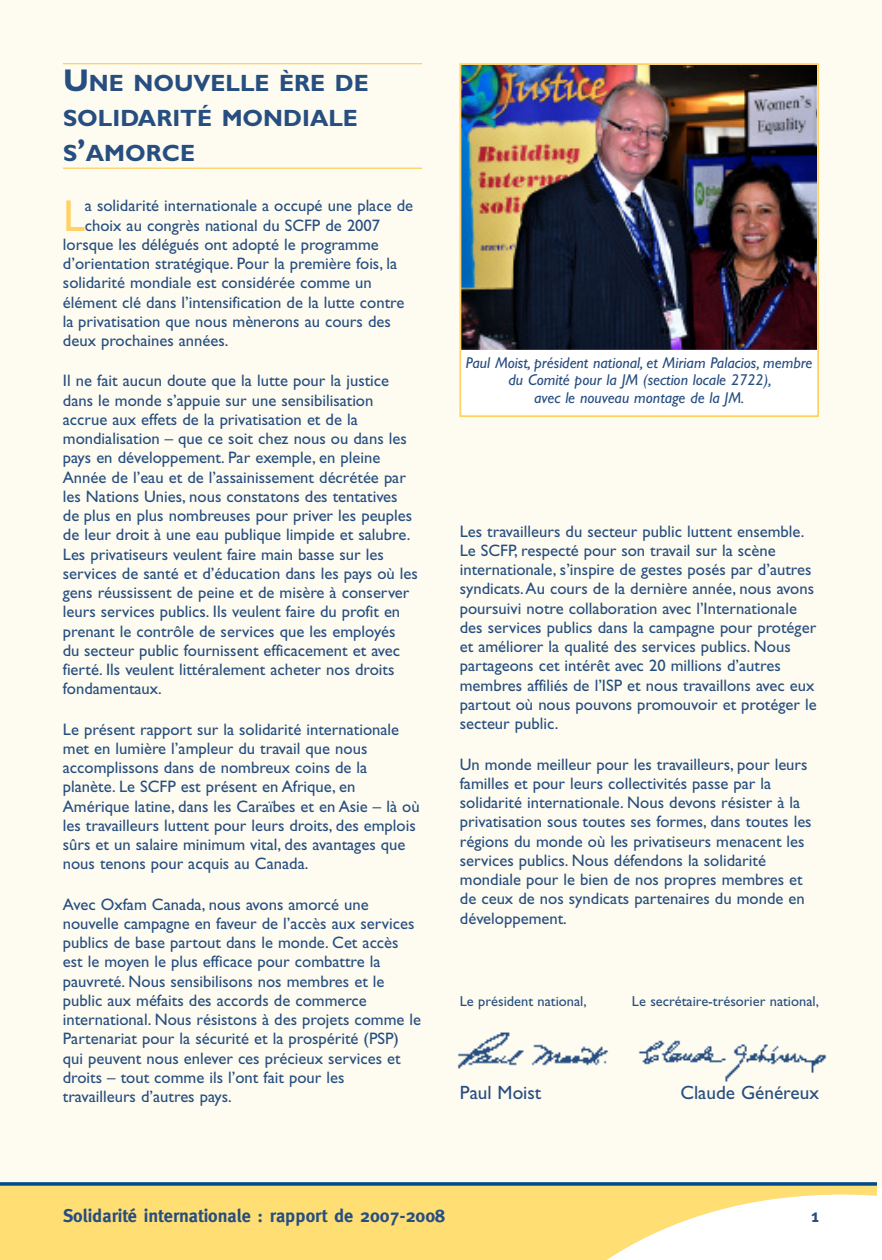
<style>
.page{position:relative;width:882px;height:1260px;background:#fff}
.page>*{position:absolute;margin:0;border:0;box-sizing:border-box;transform-origin:0 0}
.t1{font:44.8px "Gill Sans";color:#ffd166}
.t2{font:700 23.62px/35px "Gill Sans";color:#274e80}
.t3{font:19.25px "Gill Sans";color:#274e80}
.t4{font:700 18.38px "Meta";color:#274e80}
.t5{font:16.62px/19.2px "Gill Sans";color:#274e80}
.t6{font:italic 15.75px/17.5px "Gill Sans";color:#274e80;text-align:center}
.t7{font:14.35px "Gill Sans";color:#274e80}
.s1{font-size:31.5px}
</style>
<div class="page">
<div style="left:0;top:0;width:882px;height:1189px;background:#fefcf0"></div>
<div style="left:0;top:1184px;width:876px;height:76px;background:#ffde74"></div>
<svg style="left:607px;top:1195px;width:269px;height:65px"></svg>
<svg style="left:0;top:1182px;width:876px;height:4px"></svg>
<hr style="left:63px;top:63px;width:359px;height:1px;background:#ffd166">
<hr style="left:63px;top:168px;width:359px;height:1px;background:#ffd166">
<div style="left:461px;top:347px;width:356px;height:64px;background:#fff"></div>
<div style="left:459px;top:345px;width:360px;height:68px;border:2px solid #fff"></div>
<img style="left:462px;top:66px;width:354px;height:283px">
<div style="left:459px;top:63px;width:360px;height:354px;border:2px solid #ffd166"></div>
<img style="left:457px;top:1032px;width:152px;height:37px">
<img style="left:638px;top:1040px;width:189px;height:42px">
<h2 class="t2" style="left:63px;top:67px;width:307px"><span class="s1">U</span>NE NOUVELLE ÈRE DE<br>SOLIDARITÉ MONDIALE<br>S<span class="s1">’</span>AMORCE</h2>
<h1 class="t1" style="left:63px;top:198px;width:23px">L</h1>
<p class="t5" style="left:85px;top:198px;width:330px">a solidarité internationale a occupé une place de</p>
<p class="t5" style="left:85px;top:217px;width:297px">choix au congrès national du SCFP de 2007</p>
<p class="t5" style="left:63px;top:236px;width:317px">lorsque les délégués ont adopté le programme</p>
<p class="t5" style="left:63px;top:255px;width:336px">d’orientation stratégique. Pour la première fois, la</p>
<p class="t5" style="left:63px;top:275px;width:310px">solidarité mondiale est considérée comme un</p>
<p class="t5" style="left:63px;top:294px;width:343px">élément clé dans l’intensification de la lutte contre</p>
<p class="t5" style="left:63px;top:313px;width:329px">la privatisation que nous mènerons au cours des</p>
<p class="t5" style="left:63px;top:332px;width:167px">deux prochaines années.</p>
<p class="t5" style="left:63px;top:373px;width:357px">Il ne fait aucun doute que la lutte pour la justice dans le monde s’appuie sur une sensibilisation accrue aux effets de la privatisation et de la mondialisation – que ce soit chez nous ou dans les pays en développement. Par exemple, en pleine Année de l’eau et de l’assainissement décrétée par les Nations Unies, nous constatons des tentatives de plus en plus nombreuses pour priver les peuples de leur droit à une eau publique limpide et salubre.<br>Les privatiseurs veulent faire main basse sur les services de santé et d’éducation dans les pays où les gens réussissent de peine et de misère à conserver leurs services publics. Ils veulent faire du profit en prenant le contrôle de services que les employés<br>du secteur public fournissent efficacement et avec fierté. Ils veulent littéralement acheter nos droits fondamentaux.</p>
<p class="t5" style="left:63px;top:721px;width:358px">Le présent rapport sur la solidarité internationale met en lumière l’ampleur du travail que nous accomplissons dans de nombreux coins de la planète. Le SCFP est présent en Afrique, en Amérique latine, dans les Caraïbes et en Asie – là où les travailleurs luttent pour leurs droits, des emplois sûrs et un salaire minimum vital, des avantages que nous tenons pour acquis au Canada.</p>
<p class="t5" style="left:63px;top:896px;width:360px">Avec Oxfam Canada, nous avons amorcé une nouvelle campagne en faveur de l’accès aux services publics de base partout dans le monde. Cet accès est le moyen le plus efficace pour combattre la pauvreté. Nous sensibilisons nos membres et le public aux méfaits des accords de commerce international. Nous résistons à des projets comme le Partenariat pour la sécurité et la prospérité (PSP) qui peuvent nous enlever ces précieux services et droits – tout comme ils l’ont fait pour les travailleurs d’autres pays.</p>
<p class="t6" style="left:466px;top:355px;width:348px">Paul Moist, président national, et Miriam Palacios, membre du Comité pour la JM (section locale 2722),<br>avec le nouveau montage de la JM.</p>
<p class="t5" style="left:460px;top:523px;width:359px">Les travailleurs du secteur public luttent ensemble.<br>Le SCFP, respecté pour son travail sur la scène internationale, s’inspire de gestes posés par d’autres syndicats.Au cours de la dernière année, nous avons poursuivi notre collaboration avec l’Internationale des services publics dans la campagne pour protéger et améliorer la qualité des services publics. Nous partageons cet intérêt avec 20 millions d’autres membres affiliés de l’ISP et nous travaillons avec eux partout où nous pouvons promouvoir et protéger le secteur public.</p>
<p class="t5" style="left:460px;top:756px;width:353px">Un monde meilleur pour les travailleurs, pour leurs familles et pour leurs collectivités passe par la solidarité internationale. Nous devons résister à la privatisation sous toutes ses formes, dans toutes les régions du monde où les privatiseurs menacent les services publics. Nous défendons la solidarité mondiale pour le bien de nos propres membres et de ceux de nos syndicats partenaires du monde en développement.</p>
<p class="t7" style="left:460px;top:995px;width:128px">Le président national,</p>
<p class="t7" style="left:632px;top:995px;width:188px">Le secrétaire-trésorier national,</p>
<p class="t3" style="left:460px;top:1085px;width:83px">Paul Moist</p>
<p class="t3" style="left:680px;top:1085px;width:140px">Claude Généreux</p>
<p class="t4" style="left:63px;top:1205px;width:384px">Solidarité internationale : rapport de 2007-2008</p>
<p class="t4" style="left:811px;top:1205px;width:10px">1</p>
</div>
